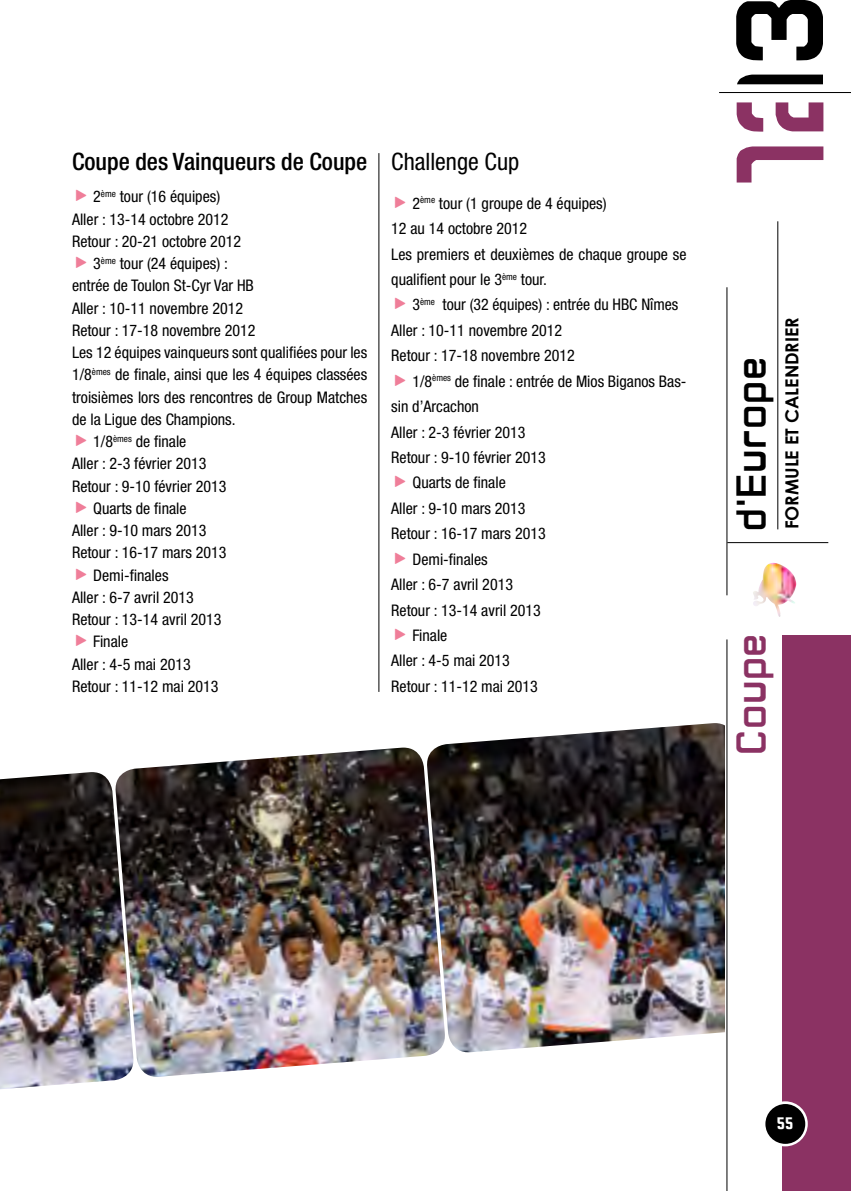
<style>
.page{position:relative;width:851px;height:1191px;background:#fff}
.page>*{position:absolute;margin:0;border:0;box-sizing:border-box;transform-origin:0 0}
.t1{font:36.4px "Maximilien";letter-spacing:.07em;color:#000}
.t2{font:36.4px "Maximilien";color:#8b3263}
.t3{font:500 condensed 24px "Helvetica Neue LT Std";color:#000}
.t4{font:condensed 24px "Helvetica Neue LT Std";color:#000}
.t5{font:700 18px "Century Gothic";color:#000}
.t6{font:18px "Squada One";color:#fff}
.t7{font:condensed 16px/22.2px "Helvetica Neue LT Std";color:#000}
.s1{font-family:"For Buttons";font-stretch:normal;font-size:18px;color:#ef7e99}
</style>
<div class="page">
<img style="left:0;top:772px;width:122px;height:317px">
<img style="left:114px;top:747px;width:320px;height:331px">
<img style="left:425px;top:723px;width:299px;height:330px">
<div style="left:726px;top:635px;width:124px;height:556px;background:#8b3263"></div>
<div style="left:724px;top:621px;width:57px;height:570px;background:#fff"></div>
<hr style="left:777px;top:221px;width:1px;height:308px;background:#000">
<hr style="left:726px;top:287px;width:1px;height:308px;background:#000">
<hr style="left:726px;top:639px;width:1px;height:552px;background:#000">
<hr style="left:719px;top:92px;width:131px;height:1px;background:#000">
<hr style="left:727px;top:542px;width:101px;height:1px;background:#000">
<svg style="left:736px;top:102px;width:87px;height:80px"></svg>
<svg style="left:736px;top:0;width:86px;height:84px"></svg>
<svg style="left:762px;top:1101px;width:45px;height:45px"></svg>
<div style="left:765px;top:1104px;width:40px;height:39px;background:#000;border-radius:50%"></div>
<img style="left:762px;top:563px;width:10px;height:16px">
<hr style="left:378px;top:153px;width:1px;height:539px;background:#000">
<h2 class="t3" style="left:72px;top:147px;width:296px">Coupe des Vainqueurs de Coupe</h2>
<p class="t7" style="left:72px;top:185px;width:297px"><span class="s1">S</span> 2<sup>ème</sup> tour (16 équipes)<br>Aller : 13-14 octobre 2012<br>Retour : 20-21 octobre 2012<br><span class="s1">S</span> 3<sup>ème</sup> tour (24 équipes) :<br>entrée de Toulon St-Cyr Var HB<br>Aller : 10-11 novembre 2012<br>Retour : 17-18 novembre 2012<br>Les 12 équipes vainqueurs sont qualifiées pour les<br>1/8<sup>èmes</sup> de finale, ainsi que les 4 équipes classées troisièmes lors des rencontres de Group Matches de la Ligue des Champions.<br><span class="s1">S</span> 1/8<sup>èmes</sup> de finale<br>Aller : 2-3 février 2013<br>Retour : 9-10 février 2013<br><span class="s1">S</span> Quarts de finale<br>Aller : 9-10 mars 2013<br>Retour : 16-17 mars 2013<br><span class="s1">S</span> Demi-finales<br>Aller : 6-7 avril 2013<br>Retour : 13-14 avril 2013<br><span class="s1">S</span> Finale<br>Aller : 4-5 mai 2013<br>Retour : 11-12 mai 2013</p>
<h2 class="t4" style="left:391px;top:148px;width:129px">Challenge Cup</h2>
<p class="t7" style="left:391px;top:190px;width:297px;line-height:25.4px"><span class="s1">S</span> 2<sup>ème</sup> tour (1 groupe de 4 équipes)<br>12 au 14 octobre 2012<br>Les premiers et deuxièmes de chaque groupe se qualifient pour le 3<sup>ème</sup> tour.<br><span class="s1">S</span> 3<sup>ème</sup> tour (32 équipes) : entrée du HBC Nîmes<br>Aller : 10-11 novembre 2012<br>Retour : 17-18 novembre 2012<br><span class="s1">S</span> 1/8<sup>èmes</sup> de finale : entrée de Mios Biganos Bas&shy;sin d’Arcachon<br>Aller : 2-3 février 2013<br>Retour : 9-10 février 2013<br><span class="s1">S</span> Quarts de finale<br>Aller : 9-10 mars 2013<br>Retour : 16-17 mars 2013<br><span class="s1">S</span> Demi-finales<br>Aller : 6-7 avril 2013<br>Retour : 13-14 avril 2013<br><span class="s1">S</span> Finale<br>Aller : 4-5 mai 2013<br>Retour : 11-12 mai 2013</p>
<h1 class="t1" style="left:727px;top:530px;width:173px;rotate:-90deg">d’Europe</h1>
<p class="t5" style="left:780px;top:529px;width:214px;rotate:-90deg">formule et calen drier</p>
<h1 class="t2" style="left:727px;top:754px;width:121px;rotate:-90deg">Coupe</h1>
<p class="t6" style="left:776px;top:1113px;width:18px">55</p>
</div>
